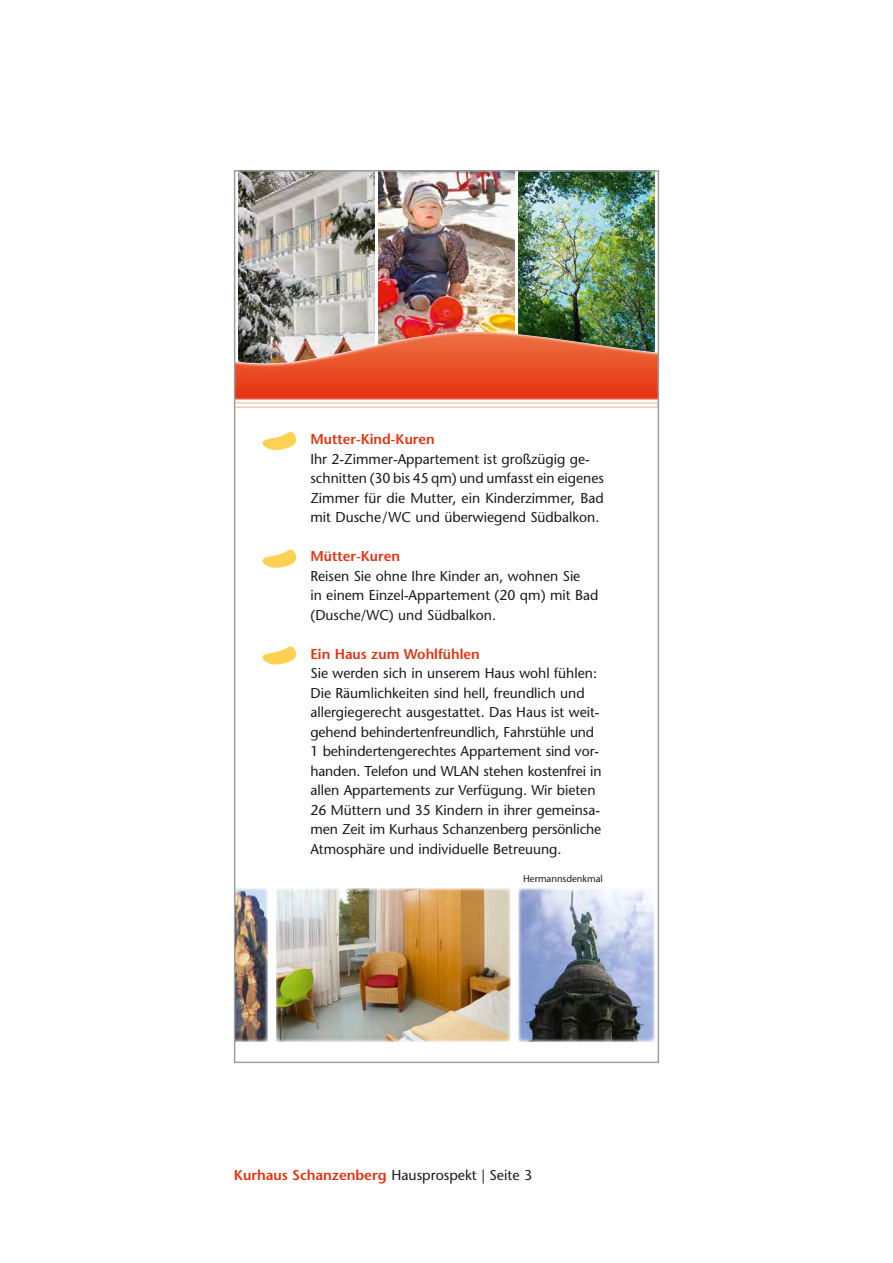
<style>
.page{position:relative;width:893px;height:1263px;background:#fff}
.page>*{position:absolute;margin:0;border:0;box-sizing:border-box;transform-origin:0 0}
.t1{font:14.25px/19.5px "Stone Sans";color:#1a1a18}
.t2{font:600 14.25px "Stone Sans";color:#e6310e}
.t3{font:9.6px "Stone Sans";color:#1a1a18}
.s1{font-weight:400;color:#1a1a18}
</style>
<div class="page">
<img style="left:519px;top:173px;width:136px;height:159px">
<img style="left:238px;top:173px;width:136px;height:159px">
<img style="left:378px;top:173px;width:136px;height:159px">
<img style="left:276px;top:889px;width:234px;height:153px">
<svg style="left:262px;top:549px;width:35px;height:19px"></svg>
<img style="left:237px;top:332px;width:419px;height:68px">
<svg style="left:262px;top:432px;width:35px;height:19px"></svg>
<hr style="left:235px;top:402px;width:423px;height:1px;background:#f7b798">
<hr style="left:235px;top:407px;width:423px;height:1px;background:#f7b798">
<img style="left:519px;top:889px;width:136px;height:153px">
<img style="left:237px;top:889px;width:31px;height:153px">
<svg style="left:262px;top:646px;width:35px;height:19px"></svg>
<div style="left:234px;top:170px;width:425px;height:893px;border:2px solid #9c9d9d"></div>
<p class="t2" style="left:310px;top:431px;width:126px">Mutter-Kind-Kuren</p>
<p class="t1" style="left:310px;top:449px;width:295px">Ihr 2-Zimmer-Appartement ist großzügig ge&shy;schnitten (30 bis 45 qm) und umfasst ein eigenes Zimmer für die Mutter, ein Kinderzimmer, Bad mit Dusche/WC und überwiegend Südbalkon.</p>
<p class="t2" style="left:310px;top:548px;width:91px">Mütter-Kuren</p>
<p class="t1" style="left:310px;top:566px;width:290px">Reisen Sie ohne Ihre Kinder an, wohnen Sie<br>in einem Einzel-Appartement (20 qm) mit Bad (Dusche/WC) und Südbalkon.</p>
<p class="t2" style="left:310px;top:645px;width:171px">Ein Haus zum Wohlfühlen</p>
<p class="t1" style="left:310px;top:664px;width:293px">Sie werden sich in unserem Haus wohl fühlen:<br>Die Räumlichkeiten sind hell, freundlich und allergiegerecht ausgestattet. Das Haus ist weit&shy;gehend behindertenfreundlich, Fahrstühle und 1 behindertengerechtes Appartement sind vor&shy;handen. Telefon und WLAN stehen kostenfrei in allen Appartements zur Verfügung. Wir bieten 26 Müttern und 35 Kindern in ihrer gemeinsa&shy;men Zeit im Kurhaus Schanzenberg persönliche Atmosphäre und individuelle Betreuung.</p>
<p class="t3" style="left:523px;top:873px;width:81px">Hermannsdenkmal</p>
<p class="t2" style="left:234px;top:1166px;width:300px">Kurhaus Schanzenberg <span class="s1">Hausprospekt | Seite 3</span></p>
</div>
